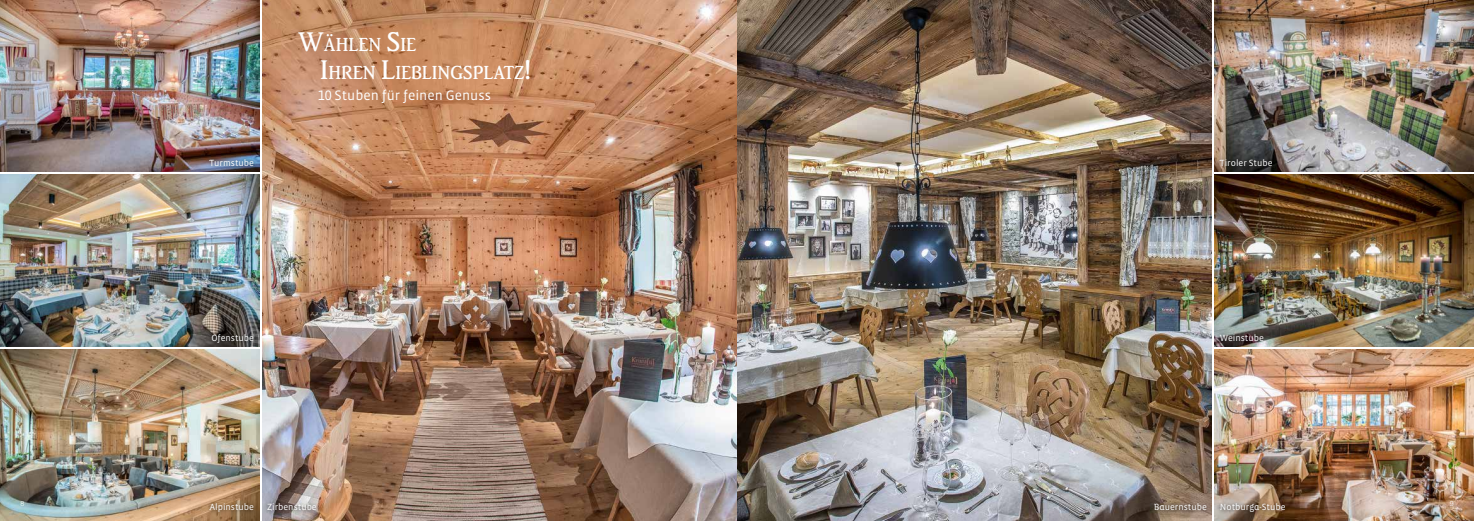
<style>
.page{position:relative;width:1474px;height:521px;background:#fff}
.page>*{position:absolute;margin:0;border:0;box-sizing:border-box;transform-origin:0 0}
.t1{font:500 19.6px/28px "Brighton Std";color:#fff}
.t2{font:14px "Vista Sans Alt";color:#fff}
.t3{font:9.19px "Vista Sans Alt";color:#fff}
.t4{font:300 7px "Helvetica LT Std";color:#fff}
.s1{font-size:28px}
</style>
<div class="page">
<img style="left:262px;top:0;width:949px;height:521px">
<img style="left:0;top:0;width:259px;height:172px">
<img style="left:1214px;top:0;width:259px;height:172px">
<img style="left:1214px;top:349px;width:259px;height:172px">
<img style="left:0;top:175px;width:259px;height:171px">
<img style="left:1214px;top:175px;width:259px;height:171px">
<img style="left:0;top:349px;width:259px;height:172px">
<div style="left:206px;top:500px;width:52px;height:16px;background:#000;opacity:.75"></div>
<div style="left:1216px;top:500px;width:73px;height:17px;background:#000;opacity:.75"></div>
<div style="left:207px;top:330px;width:51px;height:17px;background:#000;opacity:.75"></div>
<div style="left:1215px;top:331px;width:52px;height:15px;background:#000;opacity:.75"></div>
<div style="left:206px;top:155px;width:52px;height:15px;background:#000;opacity:.75"></div>
<div style="left:1215px;top:155px;width:61px;height:15px;background:#000;opacity:.75"></div>
<div style="left:263px;top:500px;width:57px;height:15px;background:#000;opacity:.75"></div>
<div style="left:1150px;top:500px;width:60px;height:15px;background:#000;opacity:.75"></div>
<h1 class="t1" style="left:320px;top:30px;width:213px;text-indent:-22px"><span class="s1">W</span>ÄHLEN <span class="s1">S</span>IE<br><span class="s1">I</span>HREN <span class="s1">L</span>IEBLINGSPLATZ<span class="s1">!</span></h1>
<h2 class="t2" style="left:318px;top:88px;width:175px">10 Stuben für feinen Genuss</h2>
<p class="t3" style="left:209px;top:158px;width:46px">Turmstube</p>
<p class="t3" style="left:1219px;top:158px;width:54px">Tiroler Stube</p>
<p class="t3" style="left:211px;top:333px;width:44px">Ofenstube</p>
<p class="t3" style="left:1219px;top:333px;width:45px">Weinstube</p>
<p class="t4" style="left:20px;top:499px;width:5px">8</p>
<p class="t4" style="left:1449px;top:499px;width:5px">9</p>
<p class="t3" style="left:210px;top:503px;width:46px">Alpinstube</p>
<p class="t3" style="left:1219px;top:503px;width:67px">Notburga-Stube</p>
<p class="t3" style="left:267px;top:503px;width:51px">Zirbenstube</p>
<p class="t3" style="left:1153px;top:503px;width:54px">Bauernstube</p>
</div>
